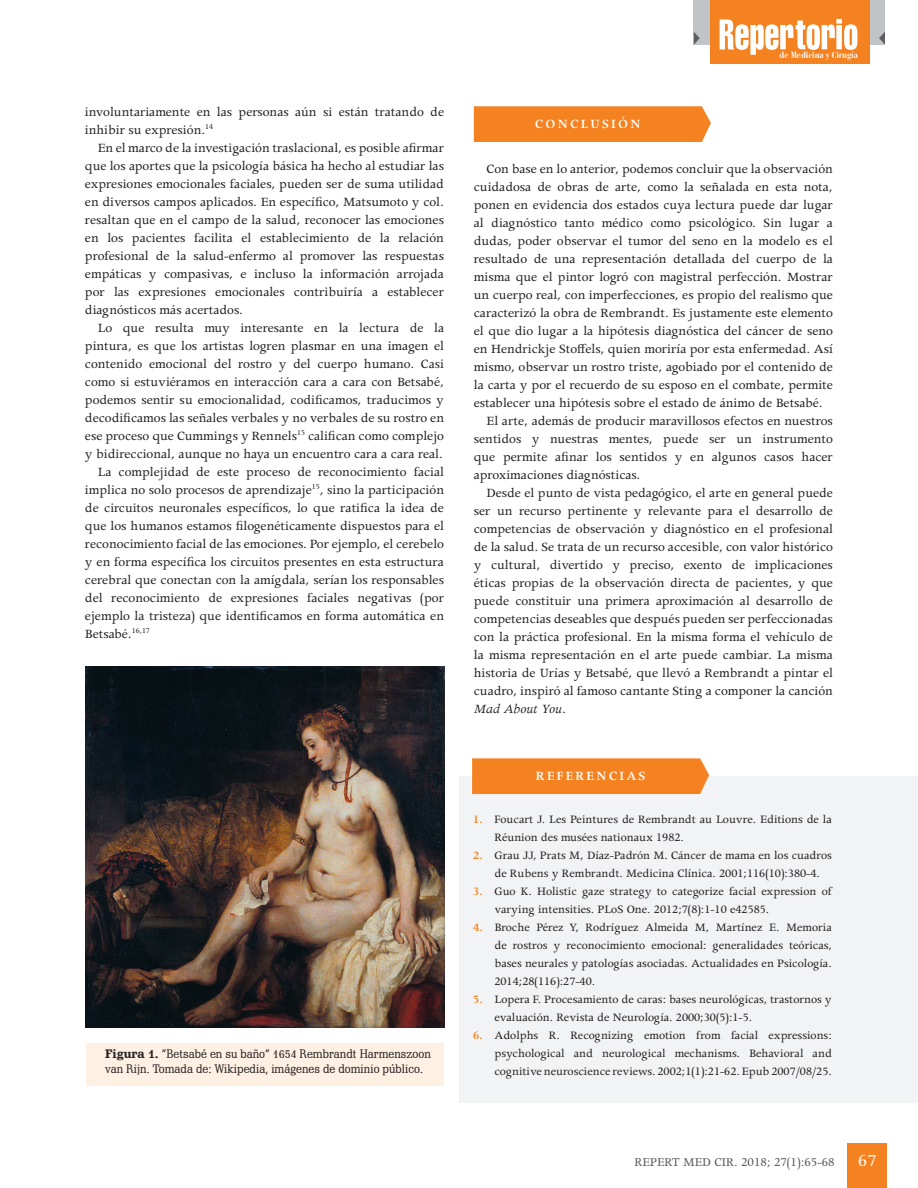
<style>
.page{position:relative;width:918px;height:1188px;background:#fff}
.page>*{position:absolute;margin:0;border:0;box-sizing:border-box;transform-origin:0 0}
.t1{font:19.05px "Apollo MT Std";color:#fff}
.t2{font:14.25px/18px "Apollo MT Std";color:#231f20;text-align:justify}
.t3{font:600 14.25px "Apollo MT Std";letter-spacing:.14em;color:#fff}
.t4{font:13.5px "Apollo MT Std";color:#57585a}
.t5{font:12.75px/18px "Apollo MT Std";color:#231f20}
.t6{font:12px/15px "Schadow BT";color:#231f20}
.t7{font:700 condensed 9px "Bauer Bodoni Std";color:#fff}
.s1{font-weight:700}
.s2{font-style:italic}
.s3{font-weight:600;color:#f58220}
</style>
<div class="page">
<div style="left:693px;top:0;width:192px;height:45px;background:#c2c3c6"></div>
<div style="left:710px;top:0;width:160px;height:64px;background:#f58220"></div>
<svg style="left:720px;top:19px;width:137px;height:36px"></svg>
<svg style="left:694px;top:32px;width:6px;height:13px"></svg>
<svg style="left:879px;top:32px;width:6px;height:13px"></svg>
<div style="left:848px;top:1143px;width:39px;height:45px;background:#f58220"></div>
<img style="left:85px;top:667px;width:359px;height:360px">
<div style="left:86px;top:1043px;width:357px;height:43px;background:#fef0e2"></div>
<div style="left:474px;top:106px;width:237px;height:36px;background:#f58220"></div>
<div style="left:459px;top:776px;width:459px;height:327px;background:#f2f3f4"></div>
<div style="left:472px;top:758px;width:237px;height:36px;background:#f58220"></div>
<p class="t2" style="left:85px;top:103px;width:361px">involuntariamente en las personas aún si están tratando de inhibir su expresión.<sup>14</sup></p>
<p class="t2" style="left:85px;top:139px;width:361px;text-indent:13px">En el marco de la investigación traslacional, es posible afirmar que los aportes que la psicología básica ha hecho al estudiar las expresiones emocionales faciales, pueden ser de suma utilidad en diversos campos aplicados. En específico, Matsumoto y col. resaltan que en el campo de la salud, reconocer las emociones en los pacientes facilita el establecimiento de la relación profesional de la salud-enfermo al promover las respuestas empáticas y compasivas, e incluso la información arrojada por las expresiones emocionales contribuiría a establecer diagnósticos más acertados.</p>
<p class="t2" style="left:85px;top:319px;width:361px;text-indent:13px">Lo que resulta muy interesante en la lectura de la pintura, es que los artistas logren plasmar en una imagen el contenido emocional del rostro y del cuerpo humano. Casi como si estuviéramos en interacción cara a cara con Betsabé, podemos sentir su emocionalidad, codificamos, traducimos y decodificamos las señales verbales y no verbales de su rostro en ese proceso que Cummings y Rennels<sup>15</sup> califican como complejo y bidireccional, aunque no haya un encuentro cara a cara real.</p>
<p class="t2" style="left:85px;top:463px;width:361px;text-indent:13px">La complejidad de este proceso de reconocimiento facial implica no solo procesos de aprendizaje<sup>15</sup>, sino la participación de circuitos neuronales específicos, lo que ratifica la idea de que los humanos estamos filogenéticamente dispuestos para el reconocimiento facial de las emociones. Por ejemplo, el cerebelo y en forma específica los circuitos presentes en esta estructura cerebral que conectan con la amígdala, serían los responsables del reconocimiento de expresiones faciales negativas (por ejemplo la tristeza) que identificamos en forma automática en Betsabé.<sup>16,17</sup></p>
<p class="t6" style="left:105px;top:1046px;width:327px"><span class="s1">Figura 1.</span> “Betsabé en su baño” 1654 Rembrandt Harmenszoon van Rijn. Tomada de: Wikipedia, imágenes de dominio público.</p>
<p class="t7" style="left:780px;top:50px;width:80px">de Medicina y Cirugía</p>
<p class="t3" style="left:535px;top:116px;width:107px">CONCLUSIÓN</p>
<p class="t2" style="left:474px;top:161px;width:361px;text-indent:13px">Con base en lo anterior, podemos concluir que la observación cuidadosa de obras de arte, como la señalada en esta nota, ponen en evidencia dos estados cuya lectura puede dar lugar al diagnóstico tanto médico como psicológico. Sin lugar a dudas, poder observar el tumor del seno en la modelo es el resultado de una representación detallada del cuerpo de la misma que el pintor logró con magistral perfección. Mostrar un cuerpo real, con imperfecciones, es propio del realismo que caracterizó la obra de Rembrandt. Es justamente este elemento el que dio lugar a la hipótesis diagnóstica del cáncer de seno en Hendrickje Stoffels, quien moriría por esta enfermedad. Así mismo, observar un rostro triste, agobiado por el contenido de la carta y por el recuerdo de su esposo en el combate, permite establecer una hipótesis sobre el estado de ánimo de Betsabé.</p>
<p class="t2" style="left:474px;top:413px;width:361px;text-indent:13px">El arte, además de producir maravillosos efectos en nuestros sentidos y nuestras mentes, puede ser un instrumento que permite afinar los sentidos y en algunos casos hacer aproximaciones diagnósticas.</p>
<p class="t2" style="left:474px;top:485px;width:361px;text-indent:13px">Desde el punto de vista pedagógico, el arte en general puede ser un recurso pertinente y relevante para el desarrollo de competencias de observación y diagnóstico en el profesional de la salud. Se trata de un recurso accesible, con valor histórico y cultural, divertido y preciso, exento de implicaciones éticas propias de la observación directa de pacientes, y que puede constituir una primera aproximación al desarrollo de competencias deseables que después pueden ser perfeccionadas con la práctica profesional. En la misma forma el vehículo de la misma representación en el arte puede cambiar. La misma historia de Urías y Betsabé, que llevó a Rembrandt a pintar el cuadro, inspiró al famoso cantante Sting a componer la canción <span class="s2">Mad About You.</span></p>
<p class="t3" style="left:536px;top:768px;width:111px">REFERENCIAS</p>
<p class="t5" style="left:494px;top:811px;width:339px;text-indent:-21px"><span class="s3">1.</span> Foucart J. Les Peintures de Rembrandt au Louvre. Editions de la<br>Réunion des musées nationaux 1982.</p>
<p class="t5" style="left:494px;top:847px;width:339px;text-indent:-21px"><span class="s3">2.</span> Grau JJ, Prats M, Díaz-Padrón M. Cáncer de mama en los cuadros de Rubens y Rembrandt. Medicina Clínica. 2001;116(10):380-4.</p>
<p class="t5" style="left:494px;top:883px;width:339px;text-indent:-21px"><span class="s3">3.</span> Guo K. Holistic gaze strategy to categorize facial expression of varying intensities. PLoS One. 2012;7(8):1-10 e42585.</p>
<p class="t5" style="left:494px;top:919px;width:339px;text-align:justify;text-indent:-21px"><span class="s3">4.</span> Broche Pérez Y, Rodríguez Almeida M, Martínez E. Memoria de rostros y reconocimiento emocional: generalidades teóricas, bases neurales y patologías asociadas. Actualidades en Psicología.<br>2014;28(116):27-40.</p>
<p class="t5" style="left:494px;top:991px;width:339px;text-indent:-21px"><span class="s3">5.</span> Lopera F. Procesamiento de caras: bases neurológicas, trastornos y evaluación. Revista de Neurología. 2000;30(5):1-5.</p>
<p class="t5" style="left:494px;top:1027px;width:339px;text-align:justify;text-indent:-21px"><span class="s3">6.</span> Adolphs R. Recognizing emotion from facial expressions: psychological and neurological mechanisms. Behavioral and cognitive neuroscience reviews. 2002;1(1):21-62. Epub 2007/08/25.</p>
<p class="t4" style="left:635px;top:1155px;width:202px">REPERT MED CIR. 2018; 27(1):65-68</p>
<h1 class="t1" style="left:858px;top:1151px;width:20px">67</h1>
</div>
